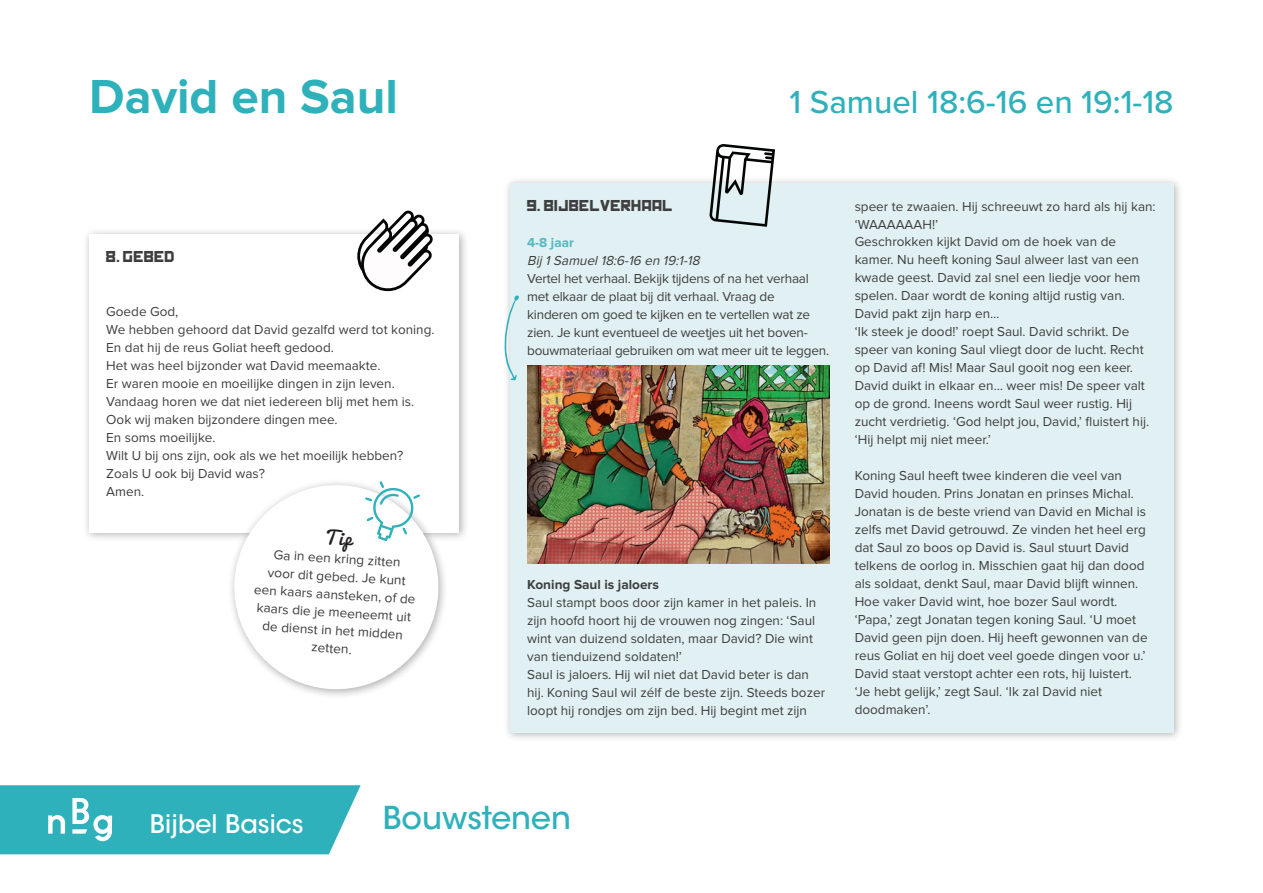
<style>
.page{position:relative;width:1263px;height:893px;background:#fff}
.page>*{position:absolute;margin:0;border:0;box-sizing:border-box;transform-origin:0 0}
.t1{font:700 49.5px "Proxima Nova";color:#2eb1bb}
.t2{font:500 33px "Proxima Nova";color:#2eb1bb}
.t3{font:500 31.35px "ITC Avant Garde Std";color:#2eb1bb}
.t4{font:500 25.35px "ITC Avant Garde Std";color:#fff}
.t5{font:15px "Kremlin";color:#3e3e3f}
.t6{font:13.5px/18px "Proxima Nova";color:#3e3e3f}
.t7{font:italic 13.5px "Proxima Nova";color:#3e3e3f}
.t8{font:700 13.5px "Proxima Nova";color:#3e3e3f}
.t9{font:700 13.5px "Proxima Nova";color:#54b8c1}
</style>
<div class="page">
<svg style="left:0;top:785px;width:361px;height:69px"></svg>
<div style="left:82px;top:227px;width:387px;height:315px;background:#231f20;opacity:.35"></div>
<div style="left:89px;top:234px;width:370px;height:298px;background:#fff"></div>
<svg style="left:357px;top:211px;width:76px;height:80px"></svg>
<div style="left:227px;top:478px;width:221px;height:221px;background:#231f20;opacity:.35"></div>
<div style="left:503px;top:176px;width:680px;height:566px;background:#231f20;opacity:.35"></div>
<div style="left:510px;top:183px;width:664px;height:549px;background:#e1f0f2"></div>
<img style="left:527px;top:365px;width:302px;height:199px">
<svg style="left:709px;top:144px;width:66px;height:83px"></svg>
<svg style="left:505px;top:295px;width:14px;height:86px"></svg>
<svg style="left:231px;top:481px;width:211px;height:211px"></svg>
<h1 class="t1" style="left:89px;top:74px;width:310px">David en Saul</h1>
<p class="t5" style="left:106px;top:251px;width:71px">8. GEBED</p>
<p class="t6" style="left:106px;top:303px;width:330px">Goede God,<br>We hebben gehoord dat David gezalfd werd tot koning.<br>En dat hij de reus Goliat heeft gedood.<br>Het was heel bijzonder wat David meemaakte.<br>Er waren mooie en moeilijke dingen in zijn leven.<br>Vandaag horen we dat niet iedereen blij met hem is.<br>Ook wij maken bijzondere dingen mee.<br>En soms moeilijke.<br>Wilt U bij ons zijn, ook als we het moeilijk hebben?<br>Zoals U ook bij David was?<br>Amen.</p>
<p class="t6" style="left:256px;top:546px;width:163px;text-align:center;rotate:3deg">Ga in een kring zitten<br>voor dit gebed. Je kunt een kaars aansteken, of de kaars die je meeneemt uit de dienst in het midden zetten.</p>
<h2 class="t2" style="left:789px;top:77px;width:386px">1 Samuel 18:6-16 en 19:1-18</h2>
<p class="t5" style="left:527px;top:200px;width:148px">9. BIJBELVERHAAL</p>
<p class="t9" style="left:527px;top:236px;width:48px">4-8 jaar</p>
<p class="t7" style="left:527px;top:254px;width:177px">Bij 1Samuel18:6-16 en 19:1-18</p>
<p class="t6" style="left:527px;top:270px;width:303px">Vertel het verhaal. Bekijk tijdens of na het verhaal met elkaar de plaat bij dit verhaal. Vraag de<br>kinderen om goed te kijken en te vertellen wat ze zien. Je kunt eventueel de weetjes uit het boven&shy;bouwmateriaal gebruiken om wat meer uit te leggen.</p>
<p class="t8" style="left:527px;top:578px;width:133px">Koning Saul is jaloers</p>
<p class="t6" style="left:527px;top:594px;width:299px">Saul stampt boos door zijn kamer in het paleis. In zijn hoofd hoort hij de vrouwen nog zingen: ‘Saul wint van duizend soldaten, maar David? Die wint van tienduizend soldaten!’<br>Saul is jaloers. Hij wil niet dat David beter is dan hij. Koning Saul wil zélf de beste zijn. Steeds bozer loopt hij rondjes om zijn bed. Hij begint met zijn</p>
<p class="t6" style="left:855px;top:198px;width:302px">speer te zwaaien. Hij schreeuwt zo hard als hij kan: ‘WAAAAAAH!’<br>Geschrokken kijkt David om de hoek van de kamer. Nu heeft koning Saul alweer last van een kwade geest. David zal snel een liedje voor hem spelen. Daar wordt de koning altijd rustig van.<br>David pakt zijn harp en…<br>‘Ik steek je dood!’ roept Saul. David schrikt. De speer van koning Saul vliegt door de lucht. Recht op David af! Mis! Maar Saul gooit nog een keer.<br>David duikt in elkaar en… weer mis! De speer valt op de grond. Ineens wordt Saul weer rustig. Hij zucht verdrietig. ‘God helpt jou, David,’ fluistert hij. ‘Hij helpt mij niet meer.’</p>
<p class="t6" style="left:855px;top:468px;width:294px">Koning Saul heeft twee kinderen die veel van David houden. Prins Jonatan en prinses Michal.<br>Jonatan is de beste vriend van David en Michal is zelfs met David getrouwd. Ze vinden het heel erg dat Saul zo boos op David is. Saul stuurt David telkens de oorlog in. Misschien gaat hij dan dood als soldaat, denkt Saul, maar David blijft winnen.<br>Hoe vaker David wint, hoe bozer Saul wordt. ‘Papa,’ zegt Jonatan tegen koning Saul. ‘U moet David geen pijn doen. Hij heeft gewonnen van de reus Goliat en hij doet veel goede dingen voor u.’ David staat verstopt achter een rots, hij luistert. ‘Je hebt gelijk,’ zegt Saul. ‘Ik zal David niet doodmaken’.</p>
<h3 class="t4" style="left:150px;top:808px;width:155px">Bijbel Basics</h3>
<h3 class="t3" style="left:383px;top:798px;width:190px">Bouwstenen</h3>
</div>
